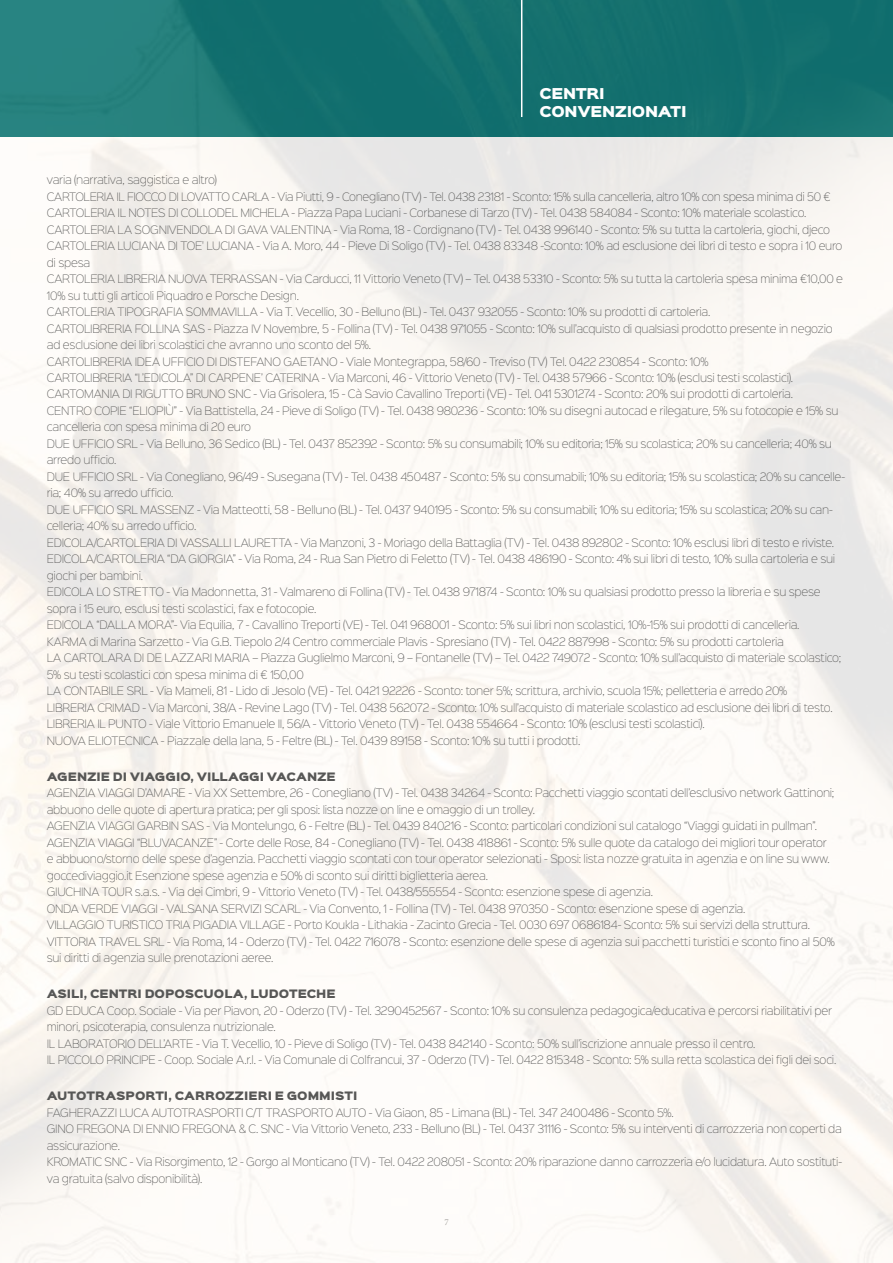
<style>
.page{position:relative;width:893px;height:1263px;background:#fff}
.page>*{position:absolute;margin:0;border:0;box-sizing:border-box;transform-origin:0 0}
.t1{font:13.5px/18px "Sinkin Sans 900 X Black";letter-spacing:-.025em;color:#fff}
.t2{font:10.5px/16.5px "Sinkin Sans 200 X Light";letter-spacing:-.025em;color:#575756}
.t3{font:10.5px "Sinkin Sans 900 X Black";letter-spacing:-.005em;color:#575756}
.t4{font:9px "Minion Pro";color:#9d9d9c}
</style>
<div class="page">
<img style="left:0;top:0;width:893px;height:1263px">
<hr style="left:521px;top:0;width:1px;height:117px;background:#fff">
<p class="t1" style="left:540px;top:85px;width:149px">CENTRI<br>CONVENZIONATI</p>
<p class="t2" style="left:47px;top:171px;width:800px">varia (narrativa, saggistica e altro)<br>CARTOLERIA IL FIOCCO DI LOVATTO CARLA - Via Piutti, 9 - Conegliano (TV) - Tel. 0438 23181 - Sconto: 15% sulla cancelleria, altro 10% con spesa minima di 50 € CARTOLERIA IL NOTES DI COLLODEL MICHELA - Piazza Papa Luciani - Corbanese di Tarzo (TV) - Tel. 0438 584084 - Sconto: 10% materiale scolastico.<br>CARTOLERIA LA SOGNIVENDOLA DI GAVA VALENTINA - Via Roma, 18 - Cordignano (TV) - Tel. 0438 996140 - Sconto: 5% su tutta la cartoleria, giochi, djeco CARTOLERIA LUCIANA DI TOE' LUCIANA - Via A. Moro, 44 - Pieve Di Soligo (TV) - Tel. 0438 83348 -Sconto: 10% ad esclusione dei libri di testo e sopra i 10 euro di spesa<br>CARTOLERIA LIBRERIA NUOVA TERRASSAN - Via Carducci, 11 Vittorio Veneto (TV) – Tel. 0438 53310 - Sconto: 5% su tutta la cartoleria spesa minima €10,00 e 10% su tutti gli articoli Piquadro e Porsche Design.<br>CARTOLERIA TIPOGRAFIA SOMMAVILLA - Via T. Vecellio, 30 - Belluno (BL) - Tel. 0437 932055 - Sconto: 10% su prodotti di cartoleria.<br>CARTOLIBRERIA FOLLINA SAS - Piazza IV Novembre, 5 - Follina (TV) - Tel. 0438 971055 - Sconto: 10% sull’acquisto di qualsiasi prodotto presente in negozio ad esclusione dei libri scolastici che avranno uno sconto del 5%.<br>CARTOLIBRERIA IDEA UFFICIO DI DISTEFANO GAETANO - Viale Montegrappa, 58/60 - Treviso (TV) Tel. 0422 230854 - Sconto: 10%<br>CARTOLIBRERIA “L’EDICOLA” DI CARPENE’ CATERINA - Via Marconi, 46 - Vittorio Veneto (TV) - Tel. 0438 57966 - Sconto: 10% (esclusi testi scolastici).<br>CARTOMANIA DI RIGUTTO BRUNO SNC - Via Grisolera, 15 - Cà Savio Cavallino Treporti (VE) - Tel. 041 5301274 - Sconto: 20% sui prodotti di cartoleria.<br>CENTRO COPIE “ELIOPIÙ” - Via Battistella, 24 - Pieve di Soligo (TV) - Tel. 0438 980236 - Sconto: 10% su disegni autocad e rilegature, 5% su fotocopie e 15% su cancelleria con spesa minima di 20 euro<br>DUE UFFICIO SRL - Via Belluno, 36 Sedico (BL) - Tel. 0437 852392 - Sconto: 5% su consumabili; 10% su editoria; 15% su scolastica; 20% su cancelleria; 40% su arredo ufficio.<br>DUE UFFICIO SRL - Via Conegliano, 96/49 - Susegana (TV) - Tel. 0438 450487 - Sconto: 5% su consumabili; 10% su editoria; 15% su scolastica; 20% su cancelle&shy;ria; 40% su arredo ufficio.<br>DUE UFFICIO SRL MASSENZ - Via Matteotti, 58 - Belluno (BL) - Tel. 0437 940195 - Sconto: 5% su consumabili; 10% su editoria; 15% su scolastica; 20% su can&shy;celleria; 40% su arredo ufficio.<br>EDICOLA/CARTOLERIA DI VASSALLI LAURETTA - Via Manzoni, 3 - Moriago della Battaglia (TV) - Tel. 0438 892802 - Sconto: 10% esclusi libri di testo e riviste.<br>EDICOLA/CARTOLERIA “DA GIORGIA” - Via Roma, 24 - Rua San Pietro di Feletto (TV) - Tel. 0438 486190 - Sconto: 4% sui libri di testo, 10% sulla cartoleria e sui giochi per bambini.<br>EDICOLA LO STRETTO - Via Madonnetta, 31 - Valmareno di Follina (TV) - Tel. 0438 971874 - Sconto: 10% su qualsiasi prodotto presso la libreria e su spese sopra i 15 euro, esclusi testi scolastici, fax e fotocopie.<br>EDICOLA “DALLA MORA”- Via Equilia, 7 - Cavallino Treporti (VE) - Tel. 041 968001 - Sconto: 5% sui libri non scolastici, 10%-15% sui prodotti di cancelleria.<br>KARMA di Marina Sarzetto - Via G.B. Tiepolo 2/4 Centro commerciale Plavis - Spresiano (TV) - Tel. 0422 887998 - Sconto: 5% su prodotti cartoleria<br>LA CARTOLARA DI DE LAZZARI MARIA – Piazza Guglielmo Marconi, 9 – Fontanelle (TV) – Tel. 0422 749072 - Sconto: 10% sull’acquisto di materiale scolastico; 5% su testi scolastici con spesa minima di € 150,00<br>LA CONTABILE SRL - Via Mameli, 81 - Lido di Jesolo (VE) - Tel. 0421 92226 - Sconto: toner 5%; scrittura, archivio, scuola 15%; pelletteria e arredo 20%<br>LIBRERIA CRIMAD - Via Marconi, 38/A - Revine Lago (TV) - Tel. 0438 562072 - Sconto: 10% sull’acquisto di materiale scolastico ad esclusione dei libri di testo.<br>LIBRERIA IL PUNTO - Viale Vittorio Emanuele II, 56/A - Vittorio Veneto (TV) - Tel. 0438 554664 - Sconto: 10% (esclusi testi scolastici).<br>NUOVA ELIOTECNICA - Piazzale della lana, 5 - Feltre (BL) - Tel. 0439 89158 - Sconto: 10% su tutti i prodotti.</p>
<p class="t3" style="left:47px;top:771px;width:290px">AGENZIE DI VIAGGIO, VILLAGGI VACANZE</p>
<p class="t2" style="left:47px;top:784px;width:789px">AGENZIA VIAGGI D’AMARE - Via XX Settembre, 26 - Conegliano (TV) - Tel. 0438 34264 - Sconto: Pacchetti viaggio scontati dell’esclusivo network Gattinoni; abbuono delle quote di apertura pratica; per gli sposi: lista nozze on line e omaggio di un trolley.<br>AGENZIA VIAGGI GARBIN SAS - Via Montelungo, 6 - Feltre (BL) - Tel. 0439 840216 - Sconto: particolari condizioni sul catalogo “Viaggi guidati in pullman”.<br>AGENZIA VIAGGI “BLUVACANZE” - Corte delle Rose, 84 - Conegliano (TV) - Tel. 0438 418861 - Sconto: 5% sulle quote da catalogo dei migliori tour operator e abbuono/storno delle spese d’agenzia. Pacchetti viaggio scontati con tour operator selezionati - Sposi: lista nozze gratuita in agenzia e on line su www. goccediviaggio.it Esenzione spese agenzia e 50% di sconto sui diritti biglietteria aerea.<br>GIUCHINA TOUR s.a.s. - Via dei Cimbri, 9 - Vittorio Veneto (TV) - Tel. 0438/555554 - Sconto: esenzione spese di agenzia.<br>ONDA VERDE VIAGGI - VALSANA SERVIZI SCARL - Via Convento, 1 - Follina (TV) - Tel. 0438 970350 - Sconto: esenzione spese di agenzia.<br>VILLAGGIO TURISTICO TRIA PIGADIA VILLAGE - Porto Koukla - Lithakia - Zacinto Grecia - Tel. 0030 697 0686184- Sconto: 5% sui servizi della struttura.<br>VITTORIA TRAVEL SRL - Via Roma, 14 - Oderzo (TV) - Tel. 0422 716078 - Sconto: esenzione delle spese di agenzia sui pacchetti turistici e sconto fino al 50% sui diritti di agenzia sulle prenotazioni aeree.</p>
<p class="t3" style="left:47px;top:989px;width:290px">ASILI, CENTRI DOPOSCUOLA, LUDOTECHE</p>
<p class="t2" style="left:47px;top:1002px;width:791px">GD EDUCA Coop. Sociale - Via per Piavon, 20 - Oderzo (TV) - Tel. 3290452567 - Sconto: 10% su consulenza pedagogica/educativa e percorsi riabilitativi per minori, psicoterapia, consulenza nutrizionale.<br>IL LABORATORIO DELL’ARTE - Via T. Vecellio, 10 - Pieve di Soligo (TV) - Tel. 0438 842140 - Sconto: 50% sull’iscrizione annuale presso il centro.<br>IL PICCOLO PRINCIPE - Coop. Sociale A.r.l. - Via Comunale di Colfrancui, 37 - Oderzo (TV) - Tel. 0422 815348 - Sconto: 5% sulla retta scolastica dei figli dei soci.</p>
<p class="t3" style="left:47px;top:1091px;width:312px">AUTOTRASPORTI, CARROZZIERI E GOMMISTI</p>
<p class="t2" style="left:47px;top:1104px;width:797px">FAGHERAZZI LUCA AUTOTRASPORTI C/T TRASPORTO AUTO - Via Giaon, 85 - Limana (BL) - Tel. 347 2400486 - Sconto 5%.<br>GINO FREGONA DI ENNIO FREGONA &amp; C. SNC - Via Vittorio Veneto, 233 - Belluno (BL) - Tel. 0437 31116 - Sconto: 5% su interventi di carrozzeria non coperti da assicurazione.<br>KROMATIC SNC - Via Risorgimento, 12 - Gorgo al Monticano (TV) - Tel. 0422 208051 - Sconto: 20% riparazione danno carrozzeria e/o lucidatura. Auto sostituti&shy;va gratuita (salvo disponibilità).</p>
<p class="t4" style="left:444px;top:1216px;width:6px">7</p>
</div>
